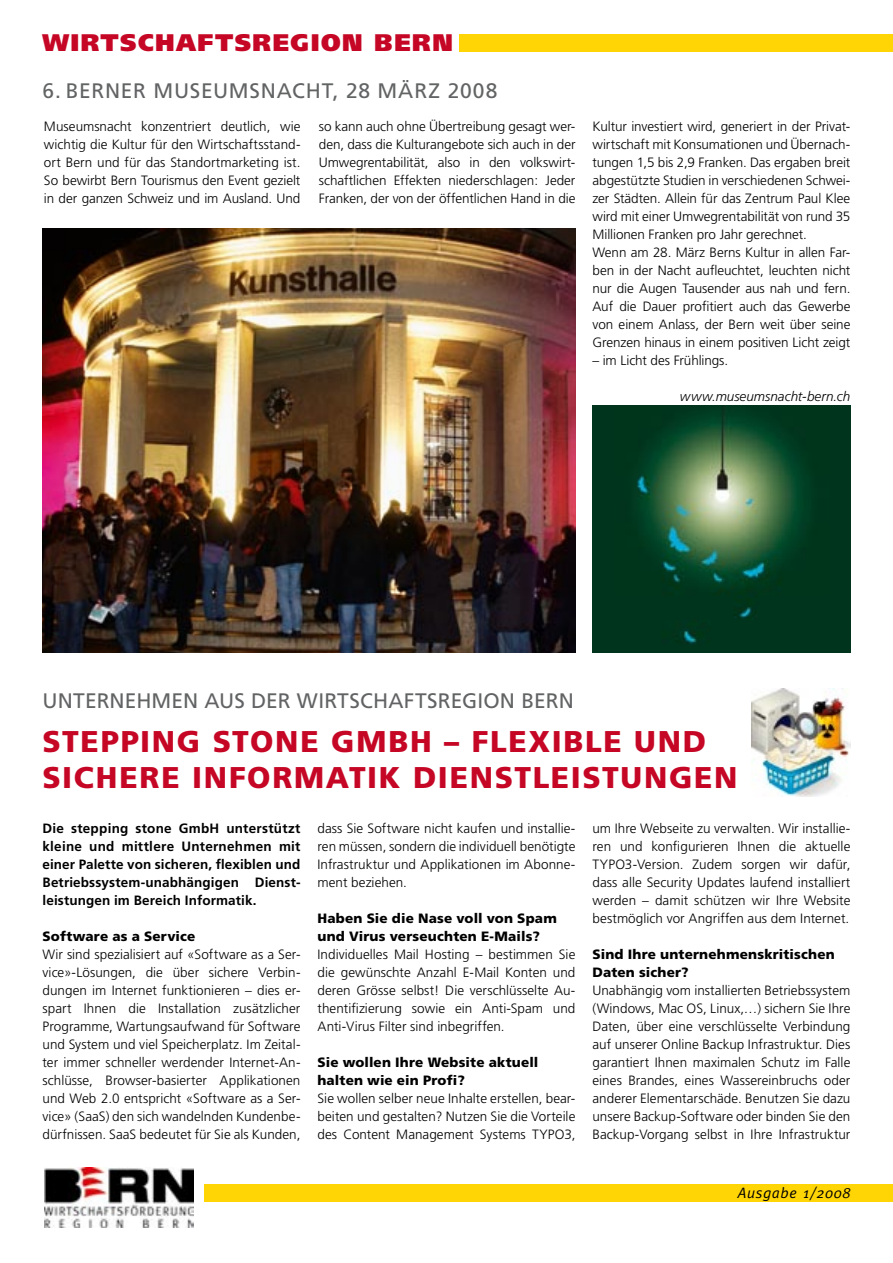
<style>
.page{position:relative;width:893px;height:1263px;background:#fff}
.page>*{position:absolute;margin:0;border:0;box-sizing:border-box;transform-origin:0 0}
.t1{font:900 30px/36px "Frutiger";letter-spacing:.055em;color:#c50625}
.t2{font:900 24px "Frutiger";letter-spacing:.06em;color:#c50625}
.t3{font:21px "Frutiger";letter-spacing:.03em;color:#626364}
.t4{font:italic 15px "Meta";letter-spacing:.04em;color:#000}
.t5{font:300 13.5px/18px "Frutiger";letter-spacing:-.005em;color:#000;text-align:justify}
.t6{font:700 13.5px/18px "Frutiger";letter-spacing:.01em;color:#000;text-align:justify}
.t7{font:900 13.5px/18px "Frutiger";letter-spacing:.01em;color:#000}
.t8{font:italic 300 13.5px "Frutiger";color:#000}
</style>
<div class="page">
<div style="left:204px;top:1185px;width:689px;height:17px;background:#ffd506"></div>
<div style="left:459px;top:34px;width:434px;height:17px;background:#ffd506"></div>
<img style="left:45px;top:1167px;width:149px;height:60px">
<img style="left:43px;top:229px;width:532px;height:424px">
<img style="left:592px;top:405px;width:258px;height:248px">
<img style="left:752px;top:689px;width:98px;height:108px">
<h2 class="t2" style="left:43px;top:28px;width:412px">WIRTSCHAFTSREGION BERN</h2>
<h3 class="t3" style="left:43px;top:79px;width:456px">6. BERNER MUSEUMSNACHT, 28 MÄRZ 2008</h3>
<p class="t5" style="left:44px;top:117px;width:258px">Museumsnacht konzentriert deutlich, wie wichtig die Kultur für den Wirtschaftsstand&shy;ort Bern und für das Standortmarketing ist.<br>So bewirbt Bern Tourismus den Event gezielt in der ganzen Schweiz und im Ausland. Und</p>
<p class="t5" style="left:319px;top:117px;width:258px">so kann auch ohne Übertreibung gesagt wer&shy;den, dass die Kulturangebote sich auch in der Umwegrentabilität, also in den volkswirt&shy;schaftlichen Effekten niederschlagen: Jeder Franken, der von der öffentlichen Hand in die</p>
<p class="t5" style="left:592px;top:117px;width:259px;text-align:left">Kultur investiert wird, generiert in der Privat&shy;wirtschaft mit Konsumationen und Übernach&shy;tungen 1,5 bis 2,9 Franken. Das ergaben breit abgestützte Studien in verschiedenen Schwei&shy;zer Städten. Allein für das Zentrum Paul Klee wird mit einer Umwegrentabilität von rund 35<br>Millionen Franken pro Jahr gerechnet.<br>Wenn am 28. März Berns Kultur in allen Far&shy;ben in der Nacht aufleuchtet, leuchten nicht nur die Augen Tausender aus nah und fern.<br>Auf die Dauer profitiert auch das Gewerbe von einem Anlass, der Bern weit über seine Grenzen hinaus in einem positiven Licht zeigt</p>
<p class="t5" style="left:592px;top:351px;width:137px">– im Licht des Frühlings.</p>
<p class="t8" style="left:680px;top:388px;width:172px">www.museumsnacht-bern.ch</p>
<h3 class="t3" style="left:43px;top:688px;width:15px">UNTERNEH</h3>
<h3 class="t3" style="left:152px;top:688px;width:67px">MEN AUS</h3>
<h3 class="t3" style="left:251px;top:688px;width:88px">DER WIRTSCHA</h3>
<h3 class="t3" style="left:404px;top:688px;width:24px">FTSRE</h3>
<h3 class="t3" style="left:462px;top:688px;width:85px">GION BERN</h3>
<h1 class="t1" style="left:43px;top:723px;width:696px">STEPPING STONE GMBH – FLEXIBLE UND<br>SICHERE INFORMATIK DIENSTLEISTUNGEN</h1>
<p class="t5" style="left:592px;top:819px;width:259px">um Ihre Webseite zu verwalten. Wir installie&shy;ren und konfigurieren Ihnen die aktuelle TYPO3-Version. Zudem sorgen wir dafür, dass alle Security Updates laufend installiert werden – damit schützen wir Ihre Website bestmöglich vor Angriffen aus dem Internet.</p>
<p class="t7" style="left:592px;top:945px;width:244px">Sind Ihre unternehmenskritischen<br>Daten sicher?</p>
<p class="t5" style="left:592px;top:981px;width:259px">Unabhängig vom installierten Betriebssystem (Windows, Mac OS, Linux,…) sichern Sie Ihre Daten, über eine verschlüsselte Verbindung auf unserer Online Backup Infrastruktur. Dies garantiert Ihnen maximalen Schutz im Falle eines Brandes, eines Wassereinbruchs oder anderer Elementarschäde. Benutzen Sie dazu unsere Backup-Software oder binden Sie den Backup-Vorgang selbst in Ihre Infrastruktur</p>
<p class="t5" style="left:317px;top:819px;width:259px">dass Sie Software nicht kaufen und installie&shy;ren müssen, sondern die individuell benötigte Infrastruktur und Applikationen im Abonne&shy;ment beziehen.</p>
<p class="t7" style="left:317px;top:909px;width:241px">Haben Sie die Nase voll von Spam und Virus verseuchten E-Mails?</p>
<p class="t5" style="left:317px;top:945px;width:259px">Individuelles Mail Hosting – bestimmen Sie die gewünschte Anzahl E-Mail Konten und deren Grösse selbst! Die verschlüsselte Au&shy;thentifizierung sowie ein Anti-Spam und Anti-Virus Filter sind inbegriffen.</p>
<p class="t7" style="left:317px;top:1053px;width:222px">Sie wollen Ihre Website aktuell halten wie ein Profi?</p>
<p class="t5" style="left:317px;top:1089px;width:259px">Sie wollen selber neue Inhalte erstellen, bear&shy;beiten und gestalten? Nutzen Sie die Vorteile des Content Management Systems TYPO3,</p>
<p class="t6" style="left:43px;top:819px;width:259px">Die stepping stone GmbH unterstützt kleine und mittlere Unternehmen mit einer Palette von sicheren, flexiblen und Betriebssystem-unabhängigen Dienst&shy;leistungen im Bereich Informatik.</p>
<p class="t7" style="left:43px;top:927px;width:154px">Software as a Service</p>
<p class="t5" style="left:43px;top:945px;width:259px">Wir sind spezialisiert auf «Software as a Ser&shy;vice»-Lösungen, die über sichere Verbin&shy;dungen im Internet funktionieren – dies er&shy;spart Ihnen die Installation zusätzlicher Programme, Wartungsaufwand für Software und System und viel Speicherplatz. Im Zeital&shy;ter immer schneller werdender Internet-An&shy;schlüsse, Browser-basierter Applikationen und Web 2.0 entspricht «Software as a Ser&shy;vice» (SaaS) den sich wandelnden Kundenbe&shy;dürfnissen. SaaS bedeutet für Sie als Kunden,</p>
<p class="t4" style="left:738px;top:1184px;width:114px">Ausgabe 1/2008</p>
</div>
